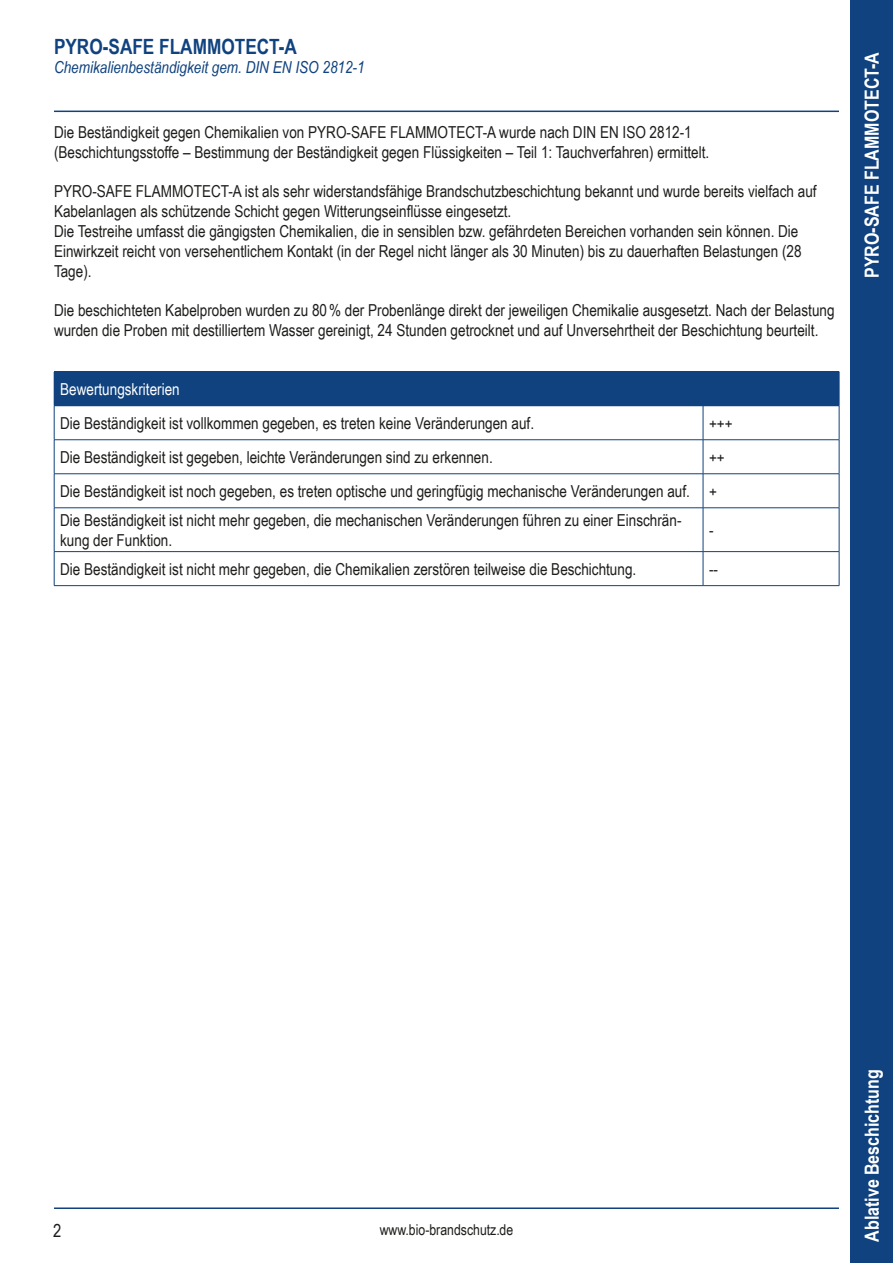
<style>
.page{position:relative;width:893px;height:1263px;background:#fff}
.page>*{position:absolute;margin:0;border:0;box-sizing:border-box;transform-origin:0 0}
.t1{font:700 21px "Arial Narrow";color:#0f427f}
.t2{font:700 19.5px "Arial Narrow";color:#fff}
.t3{font:18px "Arial Narrow";color:#1d1d1b}
.t4{font:16.5px/19.8px "Arial Narrow";color:#1d1d1b}
.t5{font:italic 16.5px "Arial Narrow";color:#0f427f}
.t6{font:16.5px "Arial Narrow";color:#fff}
.t7{font:15px "Arial Narrow";color:#1d1d1b}
</style>
<div class="page">
<hr style="left:54px;top:1207px;width:785px;height:2px;background:#0f427f">
<hr style="left:54px;top:111px;width:785px;height:1px;background:#0f427f">
<div style="left:850px;top:0;width:43px;height:1263px;background:#0f427f"></div>
<div style="left:54px;top:372px;width:785px;height:34px;background:#0f427f"></div>
<hr style="left:54px;top:371px;width:649px;height:1px;background:#0f427f">
<hr style="left:703px;top:371px;width:136px;height:1px;background:#0f427f">
<hr style="left:839px;top:372px;width:1px;height:33px;background:#0f427f">
<hr style="left:54px;top:406px;width:1px;height:34px;background:#0f427f">
<hr style="left:703px;top:406px;width:1px;height:34px;background:#0f427f">
<hr style="left:839px;top:406px;width:1px;height:34px;background:#0f427f">
<hr style="left:54px;top:439px;width:649px;height:1px;background:#0f427f">
<hr style="left:54px;top:440px;width:1px;height:34px;background:#0f427f">
<hr style="left:703px;top:439px;width:136px;height:1px;background:#0f427f">
<hr style="left:703px;top:440px;width:1px;height:34px;background:#0f427f">
<hr style="left:839px;top:440px;width:1px;height:34px;background:#0f427f">
<hr style="left:54px;top:473px;width:649px;height:1px;background:#0f427f">
<hr style="left:54px;top:474px;width:1px;height:34px;background:#0f427f">
<hr style="left:703px;top:473px;width:136px;height:1px;background:#0f427f">
<hr style="left:703px;top:474px;width:1px;height:34px;background:#0f427f">
<hr style="left:839px;top:474px;width:1px;height:34px;background:#0f427f">
<hr style="left:54px;top:507px;width:649px;height:1px;background:#0f427f">
<hr style="left:54px;top:508px;width:1px;height:43px;background:#0f427f">
<hr style="left:703px;top:507px;width:136px;height:1px;background:#0f427f">
<hr style="left:703px;top:508px;width:1px;height:43px;background:#0f427f">
<hr style="left:839px;top:508px;width:1px;height:43px;background:#0f427f">
<hr style="left:54px;top:551px;width:649px;height:1px;background:#0f427f">
<hr style="left:54px;top:552px;width:1px;height:33px;background:#0f427f">
<hr style="left:703px;top:551px;width:136px;height:1px;background:#0f427f">
<hr style="left:703px;top:552px;width:1px;height:33px;background:#0f427f">
<hr style="left:839px;top:552px;width:1px;height:33px;background:#0f427f">
<hr style="left:54px;top:585px;width:649px;height:1px;background:#0f427f">
<hr style="left:703px;top:585px;width:136px;height:1px;background:#0f427f">
<p class="t1" style="left:54px;top:30px;width:244px">PYRO-SAFE FLAMMOTECT-A</p>
<p class="t5" style="left:54px;top:56px;width:312px">Chemikalienbeständigkeit gem. DIN EN ISO 2812-1</p>
<p class="t4" style="left:54px;top:122px;width:657px">Die Beständigkeit gegen Chemikalien von PYRO-SAFE FLAMMOTECT-A wurde nach DIN EN ISO 2812-1 (Beschichtungsstoffe – Bestimmung der Beständigkeit gegen Flüssigkeiten – Teil 1: Tauchverfahren) ermittelt.</p>
<p class="t4" style="left:54px;top:181px;width:764px">PYRO-SAFE FLAMMOTECT-A ist als sehr widerstandsfähige Brandschutzbeschichtung bekannt und wurde bereits vielfach auf Kabelanlagen als schützende Schicht gegen Witterungseinflüsse eingesetzt.<br>Die Testreihe umfasst die gängigsten Chemikalien, die in sensiblen bzw. gefährdeten Bereichen vorhanden sein können. Die Einwirkzeit reicht von versehentlichem Kontakt (in der Regel nicht länger als 30 Minuten) bis zu dauerhaften Belastungen (28<br>Tage).</p>
<p class="t4" style="left:54px;top:300px;width:782px">Die beschichteten Kabelproben wurden zu 80% der Probenlänge direkt der jeweiligen Chemikalie ausgesetzt. Nach der Belastung wurden die Proben mit destilliertem Wasser gereinigt, 24 Stunden getrocknet und auf Unversehrtheit der Beschichtung beurteilt.</p>
<p class="t6" style="left:60px;top:377px;width:121px">Bewertungskriterien</p>
<p class="t4" style="left:60px;top:412px;width:475px">Die Beständigkeit ist vollkommen gegeben, es treten keine Veränderungen auf.</p>
<p class="t4" style="left:709px;top:412px;width:25px">+++</p>
<p class="t4" style="left:60px;top:446px;width:434px">Die Beständigkeit ist gegeben, leichte Veränderungen sind zu erkennen.</p>
<p class="t4" style="left:60px;top:439px;width:666px;line-height:34px;text-indent:649px">++<br>Die Beständigkeit ist noch gegeben, es treten optische und geringfügig mechanische Veränderungen auf. +</p>
<p class="t4" style="left:60px;top:509px;width:623px">Die Beständigkeit ist nicht mehr gegeben, die mechanischen Veränderungen führen zu einer Einschrän&shy;kung der Funktion.</p>
<p class="t4" style="left:709px;top:519px;width:6px">-</p>
<p class="t4" style="left:60px;top:558px;width:578px">Die Beständigkeit ist nicht mehr gegeben, die Chemikalien zerstören teilweise die Beschichtung.</p>
<p class="t4" style="left:709px;top:558px;width:11px">--</p>
<p class="t2" style="left:857px;top:278px;width:227px;rotate:-90deg">PYRO-SAFE FLAMMOTECT-A</p>
<p class="t3" style="left:53px;top:1217px;width:10px">2</p>
<p class="t7" style="left:380px;top:1218px;width:135px">www.bio-brandschutz.de</p>
<p class="t2" style="left:857px;top:1242px;width:174px;rotate:-90deg">Ablative Beschichtung</p>
</div>
